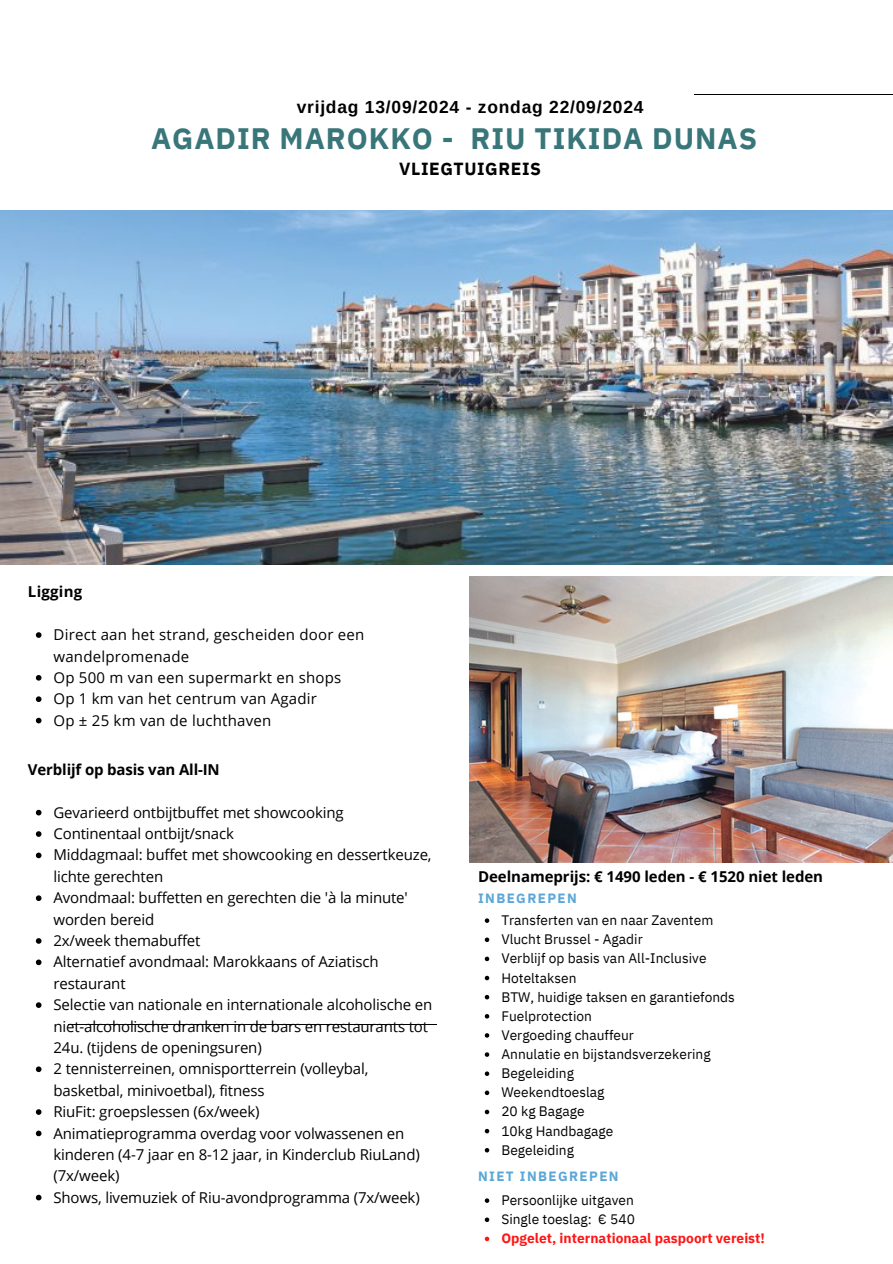
<style>
.page{position:relative;width:893px;height:1264px;background:#fff}
.page>*{position:absolute;margin:0;border:0;box-sizing:border-box;transform-origin:0 0}
.t1{font:700 29.55px "IBM Plex Sans";letter-spacing:.035em;color:#39767a}
.t2{font:700 17.55px "IBM Plex Sans";letter-spacing:.035em;color:#010101}
.t3{font:700 17.4px "Arimo";letter-spacing:.045em;color:#010101}
.t4{font:15px/21.3px "Open Sans";letter-spacing:-.01em;color:#000}
.t5{font:15px/21.3px "Open Sans";letter-spacing:.015em;color:#000}
.t6{font:700 15px "Open Sans";letter-spacing:-.005em;color:#000}
.t7{font:700 15px "Open Sans";letter-spacing:.015em;color:#000}
.t8{font:13.65px "IBM Plex Sans";color:#000}
.t9{font:700 13.65px "IBM Plex Sans";color:#ff1616}
.t10{font:700 13.35px "IBM Plex Sans";letter-spacing:.105em;color:#5ca7d8}
</style>
<div class="page">
<img style="left:0;top:210px;width:892px;height:354px">
<svg style="left:36px;top:809px;width:5px;height:6px"></svg>
<svg style="left:36px;top:831px;width:5px;height:5px"></svg>
<svg style="left:36px;top:852px;width:5px;height:6px"></svg>
<svg style="left:36px;top:895px;width:5px;height:6px"></svg>
<svg style="left:36px;top:938px;width:5px;height:5px"></svg>
<svg style="left:36px;top:959px;width:5px;height:6px"></svg>
<svg style="left:36px;top:1002px;width:5px;height:5px"></svg>
<svg style="left:36px;top:1066px;width:5px;height:6px"></svg>
<svg style="left:36px;top:1109px;width:5px;height:5px"></svg>
<svg style="left:36px;top:1130px;width:5px;height:6px"></svg>
<svg style="left:36px;top:1194px;width:5px;height:6px"></svg>
<hr style="left:68px;top:1024px;width:369px;height:1px;background:#000">
<hr style="left:694px;top:94px;width:198px;height:1px;background:#000">
<svg style="left:484px;top:918px;width:5px;height:4px"></svg>
<svg style="left:484px;top:937px;width:5px;height:5px"></svg>
<svg style="left:484px;top:956px;width:5px;height:5px"></svg>
<svg style="left:484px;top:975px;width:5px;height:5px"></svg>
<svg style="left:484px;top:995px;width:5px;height:4px"></svg>
<svg style="left:484px;top:1014px;width:5px;height:4px"></svg>
<svg style="left:484px;top:1033px;width:5px;height:4px"></svg>
<svg style="left:484px;top:1052px;width:5px;height:4px"></svg>
<svg style="left:484px;top:1071px;width:5px;height:4px"></svg>
<svg style="left:484px;top:1090px;width:5px;height:5px"></svg>
<svg style="left:484px;top:1109px;width:5px;height:5px"></svg>
<svg style="left:484px;top:1128px;width:5px;height:5px"></svg>
<svg style="left:484px;top:1148px;width:5px;height:4px"></svg>
<svg style="left:484px;top:1198px;width:5px;height:4px"></svg>
<svg style="left:484px;top:1217px;width:5px;height:4px"></svg>
<svg style="left:484px;top:1236px;width:5px;height:5px"></svg>
<img style="left:469px;top:576px;width:423px;height:286px">
<svg style="left:36px;top:632px;width:5px;height:6px"></svg>
<svg style="left:36px;top:675px;width:5px;height:5px"></svg>
<svg style="left:36px;top:696px;width:5px;height:6px"></svg>
<svg style="left:36px;top:717px;width:5px;height:6px"></svg>
<p class="t3" style="left:297px;top:97px;width:348px">vrijdag 13/09/2024 - zondag 22/09/2024</p>
<p class="t1" style="left:151px;top:118px;width:607px">AGADIR MAROKKO - RIU TIKIDA DUNAS</p>
<p class="t2" style="left:399px;top:157px;width:143px">VLIEGTUIGREIS</p>
<p class="t7" style="left:28px;top:581px;width:56px">Ligging</p>
<p class="t5" style="left:53px;top:623px;width:312px">Direct aan het strand, gescheiden door een wandelpromenade</p>
<p class="t5" style="left:53px;top:666px;width:289px">Op 500 m van een supermarkt en shops</p>
<p class="t5" style="left:53px;top:687px;width:265px">Op 1 km van het centrum van Agadir</p>
<p class="t5" style="left:53px;top:709px;width:219px">Op ± 25 km van de luchthaven</p>
<p class="t6" style="left:28px;top:759px;width:193px">Verblijf op basis van All-IN</p>
<p class="t4" style="left:53px;top:801px;width:291px">Gevarieerd ontbijtbuffet met showcooking</p>
<p class="t4" style="left:53px;top:822px;width:182px">Continentaal ontbijt/snack</p>
<p class="t4" style="left:53px;top:844px;width:379px">Middagmaal: buffet met showcooking en dessertkeuze, lichte gerechten</p>
<p class="t4" style="left:53px;top:886px;width:356px">Avondmaal: buffetten en gerechten die 'à la minute' worden bereid</p>
<p class="t4" style="left:53px;top:929px;width:148px">2x/week themabuffet</p>
<p class="t4" style="left:53px;top:950px;width:326px">Alternatief avondmaal: Marokkaans of Aziatisch restaurant</p>
<p class="t4" style="left:53px;top:993px;width:380px">Selectie van nationale en internationale alcoholische en niet-alcoholische dranken in de bars en restaurants tot<br>24u. (tijdens de openingsuren)</p>
<p class="t4" style="left:53px;top:1057px;width:316px">2 tennisterreinen, omnisportterrein (volleybal, basketbal, minivoetbal), fitness</p>
<p class="t4" style="left:53px;top:1100px;width:207px">RiuFit: groepslessen (6x/week)</p>
<p class="t4" style="left:53px;top:1121px;width:368px">Animatieprogramma overdag voor volwassenen en kinderen (4-7 jaar en 8-12 jaar, in Kinderclub RiuLand) (7x/week)</p>
<p class="t4" style="left:53px;top:1186px;width:368px">Shows, livemuziek of Riu-avondprogramma (7x/week)</p>
<p class="t6" style="left:478px;top:865px;width:346px">Deelnameprijs: € 1490 leden - € 1520 niet leden</p>
<p class="t10" style="left:478px;top:889px;width:100px">INBEGREPEN</p>
<p class="t8" style="left:501px;top:911px;width:213px">Transferten van en naar Zaventem</p>
<p class="t8" style="left:501px;top:930px;width:143px">Vlucht Brussel - Agadir</p>
<p class="t8" style="left:501px;top:949px;width:207px">Verblijf op basis van All-Inclusive</p>
<p class="t8" style="left:501px;top:968px;width:77px">Hoteltaksen</p>
<p class="t8" style="left:501px;top:987px;width:235px">BTW, huidige taksen en garantiefonds</p>
<p class="t8" style="left:501px;top:1006px;width:92px">Fuelprotection</p>
<p class="t8" style="left:501px;top:1025px;width:134px">Vergoeding chauffeur</p>
<p class="t8" style="left:501px;top:1045px;width:211px">Annulatie en bijstandsverzekering</p>
<p class="t8" style="left:501px;top:1064px;width:74px">Begeleiding</p>
<p class="t8" style="left:501px;top:1083px;width:105px">Weekendtoeslag</p>
<p class="t8" style="left:501px;top:1102px;width:85px">20 kg Bagage</p>
<p class="t8" style="left:501px;top:1121px;width:113px">10kg Handbagage</p>
<p class="t8" style="left:501px;top:1140px;width:74px">Begeleiding</p>
<p class="t10" style="left:478px;top:1167px;width:142px">NIET INBEGREPEN</p>
<p class="t8" style="left:501px;top:1191px;width:134px">Persoonlijke uitgaven</p>
<p class="t8" style="left:501px;top:1210px;width:135px">Single toeslag: € 540</p>
<p class="t9" style="left:501px;top:1229px;width:265px">Opgelet, internationaal paspoort vereist!</p>
</div>
